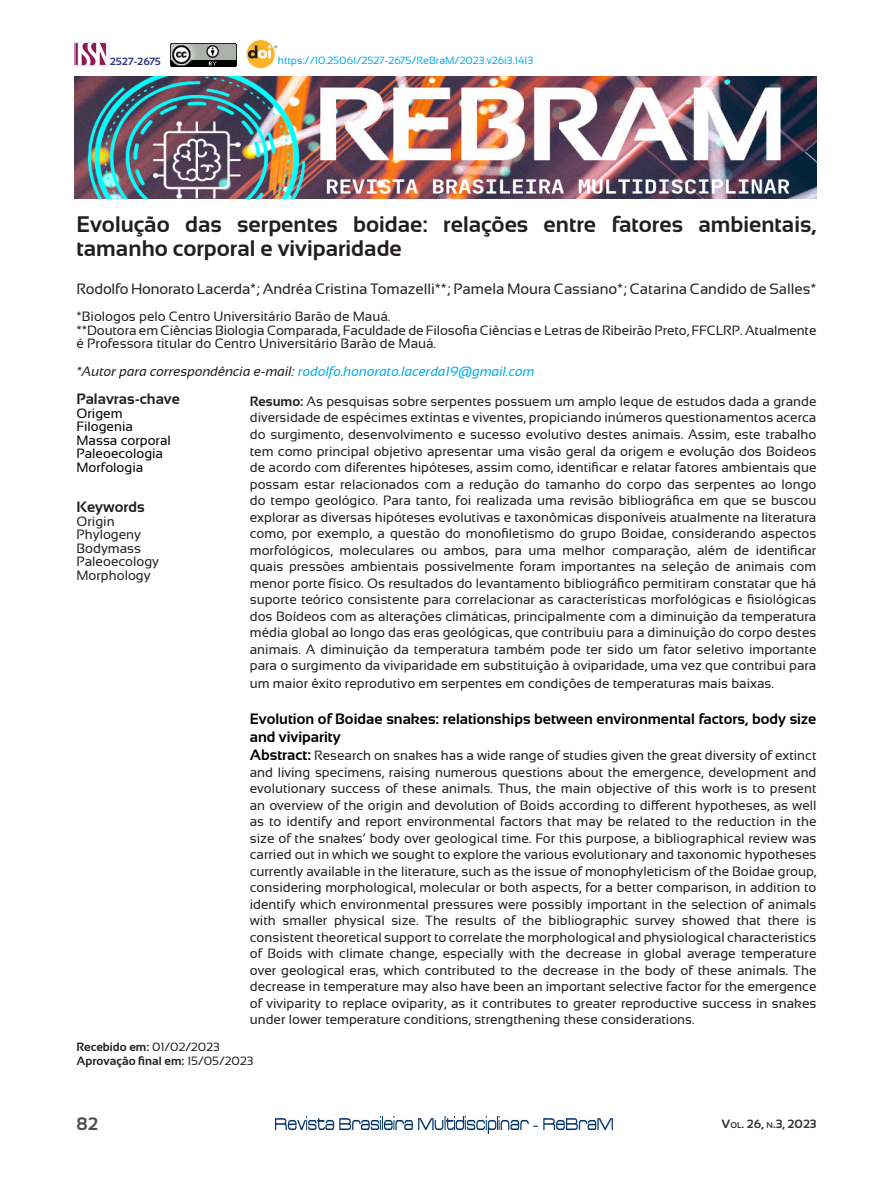
<style>
.page{position:relative;width:893px;height:1191px;background:#fff}
.page>*{position:absolute;margin:0;border:0;box-sizing:border-box;transform-origin:0 0}
.Parágrafo_básico_-_titulo{font:700 22.5px/24px "Sansation";color:#231f20}
.t1{font:700 18px "Sansation";color:#4f4f50}
.tITULACAO{font:15px "Sansation";color:#231f20}
.resumo2{font:700 15px/18px "Sansation";color:#000}
.tITULACAO-2{font:700 15px "Sansation";color:#231f20}
.resumo2-2{font:13.5px/16.5px "Sansation";color:#231f20;text-align:justify}
.tITULACAO-3{font:13.5px/13.5px "Sansation";color:#231f20}
.resumo{font:italic 13.5px "Sansation";color:#00aeef}
.tITULACAO-4{font:13.5px "Sansation";color:#000}
.t2{font:700 12px "Sansation";color:#231f20}
.t3{font:700 12px "Sansation";color:#333}
.Corpo_do_texto{font:10.5px "Sansation";color:#00aeef}
.t4{font:700 10.5px "Sansation";color:#293289}
.s1{color:#231f20}
.s2{font-weight:700}
.s3{font-weight:700;font-size:15px;color:#000}
.s4{font-weight:400}
.s5{font-size:8.4px}
</style>
<div class="page">
<img style="left:275px;top:1116px;width:338px;height:17px">
<img style="left:77px;top:44px;width:30px;height:20px">
<div style="left:75px;top:42px;width:34px;height:24px;border:1px solid #e6e6ff"></div>
<img style="left:171px;top:43px;width:66px;height:24px">
<img style="left:246px;top:39px;width:32px;height:30px">
<img style="left:75px;top:76px;width:741px;height:122px">
<p class="t4" style="left:110px;top:55px;width:53px">2527-2675</p>
<p class="Corpo_do_texto" style="left:278px;top:54px;width:257px">https://10.25061/2527-2675/ReBraM/2023.v26i3.1413</p>
<p class="Parágrafo_básico_-_titulo" style="left:76px;top:213px;width:741px">Evolução das serpentes boidae: relações entre fatores ambientais, tamanho corporal e viviparidade</p>
<p class="tITULACAO" style="left:76px;top:280px;width:741px">Rodolfo Honorato Lacerda*; Andréa Cristina Tomazelli**; Pamela Moura Cassiano*; Catarina Candido de Salles*</p>
<p class="tITULACAO-3" style="left:76px;top:309px;width:315px">*Biologos pelo Centro Universitário Barão de Mauá.</p>
<p class="tITULACAO-3" style="left:76px;top:323px;width:741px">**Doutora em Ciências Biologia Comparada, Faculdade de Filosofia Ciências e Letras de Ribeirão Preto, FFCLRP. Atualmente é Professora titular do Centro Universitário Barão de Mauá.</p>
<p class="resumo" style="left:76px;top:363px;width:460px"><span class="s1">*Autor para correspondência e-mail:</span> rodolfo.honorato.lacerda19@gmail.com</p>
<p class="tITULACAO-2" style="left:76px;top:391px;width:105px">Palavras-chave</p>
<p class="tITULACAO-4" style="left:76px;top:405px;width:48px">Origem</p>
<p class="tITULACAO-4" style="left:76px;top:419px;width:58px">Filogenia</p>
<p class="tITULACAO-4" style="left:76px;top:432px;width:96px">Massa corporal</p>
<p class="tITULACAO-4" style="left:76px;top:446px;width:88px">Paleoecologia</p>
<p class="tITULACAO-4" style="left:76px;top:459px;width:68px">Morfologia</p>
<p class="tITULACAO-2" style="left:76px;top:499px;width:70px">Keywords</p>
<p class="tITULACAO-3" style="left:76px;top:514px;width:40px">Origin</p>
<p class="tITULACAO-3" style="left:76px;top:528px;width:66px">Phylogeny</p>
<p class="tITULACAO-3" style="left:76px;top:541px;width:66px">Bodymass</p>
<p class="tITULACAO-3" style="left:76px;top:555px;width:84px">Paleoecology</p>
<p class="tITULACAO-3" style="left:76px;top:568px;width:76px">Morphology</p>
<p class="resumo2-2" style="left:250px;top:393px;width:568px"><span class="s2">Resumo:</span> As pesquisas sobre serpentes possuem um amplo leque de estudos dada a grande diversidade de espécimes extintas e viventes, propiciando inúmeros questionamentos acerca do surgimento, desenvolvimento e sucesso evolutivo destes animais. Assim, este trabalho tem como principal objetivo apresentar uma visão geral da origem e evolução dos Boídeos de acordo com diferentes hipóteses, assim como, identificar e relatar fatores ambientais que possam estar relacionados com a redução do tamanho do corpo das serpentes ao longo do tempo geológico. Para tanto, foi realizada uma revisão bibliográfica em que se buscou explorar as diversas hipóteses evolutivas e taxonômicas disponíveis atualmente na literatura como, por exemplo, a questão do monofiletismo do grupo Boidae, considerando aspectos morfológicos, moleculares ou ambos, para uma melhor comparação, além de identificar quais pressões ambientais possivelmente foram importantes na seleção de animais com menor porte físico. Os resultados do levantamento bibliográfico permitiram constatar que há suporte teórico consistente para correlacionar as características morfológicas e fisiológicas dos Boídeos com as alterações climáticas, principalmente com a diminuição da temperatura média global ao longo das eras geológicas, que contribuiu para a diminuição do corpo destes animais. A diminuição da temperatura também pode ter sido um fator seletivo importante para o surgimento da viviparidade em substituição à oviparidade, uma vez que contribui para</p>
<p class="resumo2-2" style="left:250px;top:675px;width:526px">um maior êxito reprodutivo em serpentes em condições de temperaturas mais baixas.</p>
<p class="resumo2" style="left:250px;top:710px;width:568px">Evolution of Boidae snakes: relationships between environmental factors, body size and viviparity</p>
<p class="resumo2-2" style="left:250px;top:747px;width:568px"><span class="s3">Abstract:</span> Research on snakes has a wide range of studies given the great diversity of extinct and living specimens, raising numerous questions about the emergence, development and evolutionary success of these animals. Thus, the main objective of this work is to present an overview of the origin and devolution of Boids according to different hypotheses, as well as to identify and report environmental factors that may be related to the reduction in the size of the snakes’ body over geological time. For this purpose, a bibliographical review was carried out in which we sought to explore the various evolutionary and taxonomic hypotheses currently available in the literature, such as the issue of monophyleticism of the Boidae group, considering morphological, molecular or both aspects, for a better comparison, in addition to identify which environmental pressures were possibly important in the selection of animals with smaller physical size. The results of the bibliographic survey showed that there is consistent theoretical support to correlate the morphological and physiological characteristics of Boids with climate change, especially with the decrease in global average temperature over geological eras, which contributed to the decrease in the body of these animals. The decrease in temperature may also have been an important selective factor for the emergence of viviparity to replace oviparity, as it contributes to greater reproductive success in snakes under lower temperature conditions, strengthening these considerations.</p>
<p class="t2" style="left:76px;top:1040px;width:145px">Recebido em: <span class="s4">01/02/2023</span></p>
<p class="t2" style="left:76px;top:1053px;width:179px">Aprovação final em: <span class="s4">15/05/2023</span></p>
<h2 class="t1" style="left:76px;top:1113px;width:23px">82</h2>
<p class="t3" style="left:722px;top:1117px;width:96px">V<span class="s5">ol</span>. 26, <span class="s5">n</span>.3, 2023</p>
</div>
